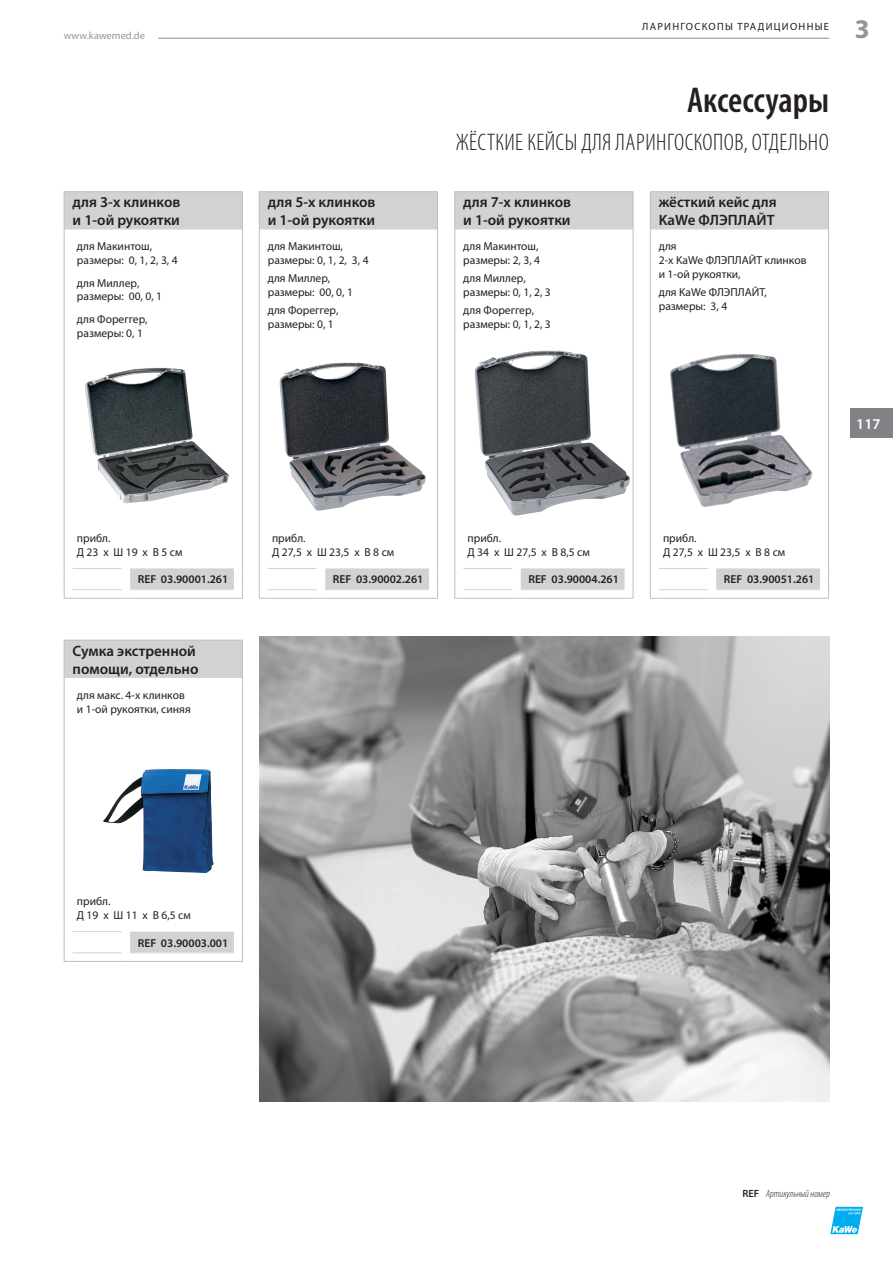
<style>
.page{position:relative;width:893px;height:1263px;background:#fff}
.page>*{position:absolute;margin:0;border:0;box-sizing:border-box;transform-origin:0 0}
.neu__24_pt__Semibold{font:600 condensed 36px "Myriad Pro";color:#231f20}
.t1{font:700 27px "Myriad Pro";color:#939598}
.neu__16_pt__Light_Co{font:300 condensed 24px "Myriad Pro";letter-spacing:.02em;color:#231f20}
.neu__10_pt__Semibold{font:600 15px/18px "Myriad Pro";color:#231f20}
.t2{font:600 15px "Myriad Pro";color:#fff}
.neu__7_7_pt__Regular{font:11.55px/13.8px "Myriad Pro";color:#231f20}
.neu__7_7_pt__SemiBol{font:600 11.55px "Myriad Pro";color:#231f20}
.t3{font:10.5px "Myriad Pro";letter-spacing:.12em;color:#231f20}
.t4{font:italic 300 condensed 10.5px "Myriad Pro";color:#231f20}
.t5{font:10.5px "Myriad Pro";color:#939598}
.s1{font-weight:600;font-style:normal;font-stretch:normal}
</style>
<div class="page">
<div style="left:850px;top:408px;width:43px;height:30px;background:#808285"></div>
<svg style="left:65px;top:641px;width:177px;height:311px"></svg>
<hr style="left:130px;top:952px;width:104px;height:1px;background:#dcdddf">
<hr style="left:64px;top:640px;width:1px;height:38px;background:#bcbdc0">
<hr style="left:73px;top:640px;width:49px;height:1px;background:#bcbdc0">
<hr style="left:130px;top:640px;width:104px;height:1px;background:#bcbdc0">
<hr style="left:242px;top:640px;width:1px;height:38px;background:#bcbdc0">
<hr style="left:64px;top:686px;width:1px;height:206px;background:#bcbdc0">
<hr style="left:242px;top:686px;width:1px;height:206px;background:#bcbdc0">
<hr style="left:64px;top:892px;width:1px;height:31px;background:#bcbdc0">
<hr style="left:242px;top:892px;width:1px;height:31px;background:#bcbdc0">
<svg style="left:64px;top:923px;width:9px;height:39px"></svg>
<hr style="left:73px;top:961px;width:49px;height:1px;background:#bcbdc0">
<hr style="left:130px;top:961px;width:104px;height:1px;background:#bcbdc0">
<svg style="left:234px;top:923px;width:9px;height:39px"></svg>
<hr style="left:73px;top:931px;width:49px;height:1px;background:#d1d2d4">
<hr style="left:73px;top:952px;width:49px;height:1px;background:#d1d2d4">
<img style="left:103px;top:769px;width:111px;height:104px">
<img style="left:259px;top:637px;width:570px;height:464px">
<svg style="left:65px;top:192px;width:763px;height:398px"></svg>
<hr style="left:130px;top:589px;width:104px;height:1px;background:#dcdddf">
<hr style="left:325px;top:589px;width:104px;height:1px;background:#dcdddf">
<hr style="left:521px;top:589px;width:103px;height:1px;background:#dcdddf">
<hr style="left:716px;top:589px;width:104px;height:1px;background:#dcdddf">
<hr style="left:268px;top:598px;width:49px;height:1px;background:#bcbdc0">
<hr style="left:64px;top:192px;width:1px;height:37px;background:#bcbdc0">
<hr style="left:73px;top:191px;width:49px;height:1px;background:#bcbdc0">
<hr style="left:130px;top:191px;width:104px;height:1px;background:#bcbdc0">
<hr style="left:242px;top:192px;width:1px;height:37px;background:#bcbdc0">
<hr style="left:64px;top:237px;width:1px;height:292px;background:#bcbdc0">
<hr style="left:242px;top:237px;width:1px;height:292px;background:#bcbdc0">
<hr style="left:64px;top:529px;width:1px;height:31px;background:#bcbdc0">
<hr style="left:242px;top:529px;width:1px;height:31px;background:#bcbdc0">
<svg style="left:64px;top:560px;width:9px;height:39px"></svg>
<hr style="left:73px;top:598px;width:49px;height:1px;background:#bcbdc0">
<hr style="left:130px;top:598px;width:104px;height:1px;background:#bcbdc0">
<svg style="left:234px;top:560px;width:9px;height:39px"></svg>
<hr style="left:437px;top:192px;width:1px;height:37px;background:#bcbdc0">
<hr style="left:437px;top:237px;width:1px;height:292px;background:#bcbdc0">
<hr style="left:437px;top:529px;width:1px;height:31px;background:#bcbdc0">
<hr style="left:325px;top:598px;width:104px;height:1px;background:#bcbdc0">
<svg style="left:429px;top:560px;width:9px;height:39px"></svg>
<hr style="left:454px;top:192px;width:1px;height:37px;background:#bcbdc0">
<hr style="left:463px;top:191px;width:49px;height:1px;background:#bcbdc0">
<hr style="left:521px;top:191px;width:103px;height:1px;background:#bcbdc0">
<hr style="left:633px;top:192px;width:1px;height:37px;background:#bcbdc0">
<hr style="left:454px;top:237px;width:1px;height:292px;background:#bcbdc0">
<hr style="left:633px;top:237px;width:1px;height:292px;background:#bcbdc0">
<hr style="left:454px;top:529px;width:1px;height:31px;background:#bcbdc0">
<hr style="left:633px;top:529px;width:1px;height:31px;background:#bcbdc0">
<svg style="left:454px;top:560px;width:9px;height:39px"></svg>
<hr style="left:463px;top:598px;width:49px;height:1px;background:#bcbdc0">
<hr style="left:521px;top:598px;width:103px;height:1px;background:#bcbdc0">
<svg style="left:624px;top:560px;width:10px;height:39px"></svg>
<hr style="left:259px;top:237px;width:1px;height:292px;background:#bcbdc0">
<hr style="left:259px;top:529px;width:1px;height:31px;background:#bcbdc0">
<svg style="left:259px;top:560px;width:9px;height:39px"></svg>
<hr style="left:259px;top:192px;width:1px;height:37px;background:#bcbdc0">
<hr style="left:268px;top:191px;width:49px;height:1px;background:#bcbdc0">
<hr style="left:325px;top:191px;width:104px;height:1px;background:#bcbdc0">
<hr style="left:650px;top:192px;width:1px;height:37px;background:#bcbdc0">
<hr style="left:659px;top:191px;width:49px;height:1px;background:#bcbdc0">
<hr style="left:716px;top:191px;width:104px;height:1px;background:#bcbdc0">
<hr style="left:650px;top:237px;width:1px;height:292px;background:#bcbdc0">
<hr style="left:650px;top:529px;width:1px;height:31px;background:#bcbdc0">
<svg style="left:650px;top:560px;width:9px;height:39px"></svg>
<hr style="left:659px;top:598px;width:49px;height:1px;background:#bcbdc0">
<hr style="left:716px;top:598px;width:104px;height:1px;background:#bcbdc0">
<hr style="left:828px;top:192px;width:1px;height:37px;background:#bcbdc0">
<hr style="left:828px;top:237px;width:1px;height:292px;background:#bcbdc0">
<hr style="left:828px;top:529px;width:1px;height:31px;background:#bcbdc0">
<svg style="left:820px;top:560px;width:9px;height:39px"></svg>
<hr style="left:73px;top:568px;width:49px;height:1px;background:#d1d2d4">
<hr style="left:73px;top:589px;width:49px;height:1px;background:#d1d2d4">
<hr style="left:268px;top:568px;width:49px;height:1px;background:#d1d2d4">
<hr style="left:268px;top:589px;width:49px;height:1px;background:#d1d2d4">
<hr style="left:463px;top:568px;width:49px;height:1px;background:#d1d2d4">
<hr style="left:463px;top:589px;width:49px;height:1px;background:#d1d2d4">
<hr style="left:659px;top:568px;width:49px;height:1px;background:#d1d2d4">
<hr style="left:659px;top:589px;width:49px;height:1px;background:#d1d2d4">
<img style="left:85px;top:368px;width:144px;height:135px">
<img style="left:279px;top:362px;width:147px;height:149px">
<img style="left:670px;top:354px;width:143px;height:153px">
<img style="left:474px;top:350px;width:156px;height:166px">
<hr style="left:158px;top:38px;width:671px;height:1px;background:#939598">
<svg style="left:830px;top:1207px;width:33px;height:27px"></svg>
<p class="t5" style="left:64px;top:30px;width:83px">www.kawemed.de</p>
<h2 class="t1" style="left:855px;top:14px;width:16px">3</h2>
<p class="t3" style="left:642px;top:21px;width:188px">ЛАРИНГОСКОПЫ ТРАДИЦИОННЫЕ</p>
<p class="neu__24_pt__Semibold" style="left:687px;top:80px;width:144px">Аксессуары</p>
<p class="neu__16_pt__Light_Co" style="left:456px;top:130px;width:374px">ЖЁСТКИЕ КЕЙСЫ ДЛЯ ЛАРИНГОСКОПОВ, ОТДЕЛЬНО</p>
<p class="neu__10_pt__Semibold" style="left:73px;top:193px;width:109px">для 3-х клинков и 1-ой рукоятки</p>
<p class="neu__10_pt__Semibold" style="left:268px;top:193px;width:109px">для 5-х клинков и 1-ой рукоятки</p>
<p class="neu__10_pt__Semibold" style="left:463px;top:193px;width:109px">для 7-х клинков и 1-ой рукоятки</p>
<p class="neu__10_pt__Semibold" style="left:659px;top:193px;width:119px">жёсткий кейс для<br>KaWe ФЛЭПЛАЙТ</p>
<p class="neu__7_7_pt__Regular" style="left:77px;top:240px;width:77px">для Макинтош,</p>
<p class="neu__7_7_pt__Regular" style="left:77px;top:254px;width:102px">размеры: 0, 1, 2, 3, 4</p>
<p class="neu__7_7_pt__Regular" style="left:77px;top:276px;width:87px">для Миллер, размеры: 00, 0, 1</p>
<p class="neu__7_7_pt__Regular" style="left:77px;top:312px;width:72px">для Фореггер, размеры: 0, 1</p>
<p class="neu__7_7_pt__Regular" style="left:268px;top:240px;width:102px">для Макинтош, размеры: 0, 1, 2, 3, 4</p>
<p class="neu__7_7_pt__Regular" style="left:268px;top:272px;width:87px">для Миллер, размеры: 00, 0, 1</p>
<p class="neu__7_7_pt__Regular" style="left:268px;top:304px;width:72px">для Фореггер, размеры: 0, 1</p>
<p class="neu__7_7_pt__Regular" style="left:463px;top:240px;width:78px">для Макинтош, размеры: 2, 3, 4</p>
<p class="neu__7_7_pt__Regular" style="left:463px;top:272px;width:89px">для Миллер, размеры: 0, 1, 2, 3</p>
<p class="neu__7_7_pt__Regular" style="left:463px;top:304px;width:89px">для Фореггер, размеры: 0, 1, 2, 3</p>
<p class="neu__7_7_pt__Regular" style="left:659px;top:240px;width:149px">для<br>2-х KaWe ФЛЭПЛАЙТ клинков и 1-ой рукоятки,</p>
<p class="neu__7_7_pt__Regular" style="left:659px;top:286px;width:109px">для KaWe ФЛЭПЛАЙТ, размеры: 3, 4</p>
<p class="neu__7_7_pt__Regular" style="left:77px;top:531px;width:107px">прибл.<br>Д 23 x Ш 19 x В 5 см</p>
<p class="neu__7_7_pt__Regular" style="left:272px;top:531px;width:124px">прибл.<br>Д 27,5 x Ш 23,5 x В 8 см</p>
<p class="neu__7_7_pt__Regular" style="left:467px;top:531px;width:124px">прибл.<br>Д 34 x Ш 27,5 x В 8,5 см</p>
<p class="neu__7_7_pt__Regular" style="left:663px;top:531px;width:124px">прибл.<br>Д 27,5 x Ш 23,5 x В 8 см</p>
<p class="neu__7_7_pt__SemiBol" style="left:138px;top:572px;width:92px">REF 03.90001.261</p>
<p class="neu__7_7_pt__SemiBol" style="left:333px;top:572px;width:92px">REF 03.90002.261</p>
<p class="neu__7_7_pt__SemiBol" style="left:528px;top:572px;width:92px">REF 03.90004.261</p>
<p class="neu__7_7_pt__SemiBol" style="left:724px;top:572px;width:92px">REF 03.90051.261</p>
<p class="neu__10_pt__Semibold" style="left:73px;top:641px;width:125px">Сумка экстренной</p>
<p class="neu__10_pt__Semibold" style="left:73px;top:659px;width:127px">помощи, отдельно</p>
<p class="neu__7_7_pt__Regular" style="left:77px;top:688px;width:115px">для макс. 4-х клинков и 1-ой рукоятки, синяя</p>
<p class="t2" style="left:856px;top:414px;width:26px">117</p>
<p class="neu__7_7_pt__Regular" style="left:77px;top:894px;width:115px">прибл.<br>Д 19 x Ш 11 x В 6,5 см</p>
<p class="neu__7_7_pt__SemiBol" style="left:138px;top:935px;width:92px">REF 03.90003.001</p>
<p class="t4" style="left:742px;top:1188px;width:89px"><span class="s1">REF</span> Артикульный номер</p>
</div>
